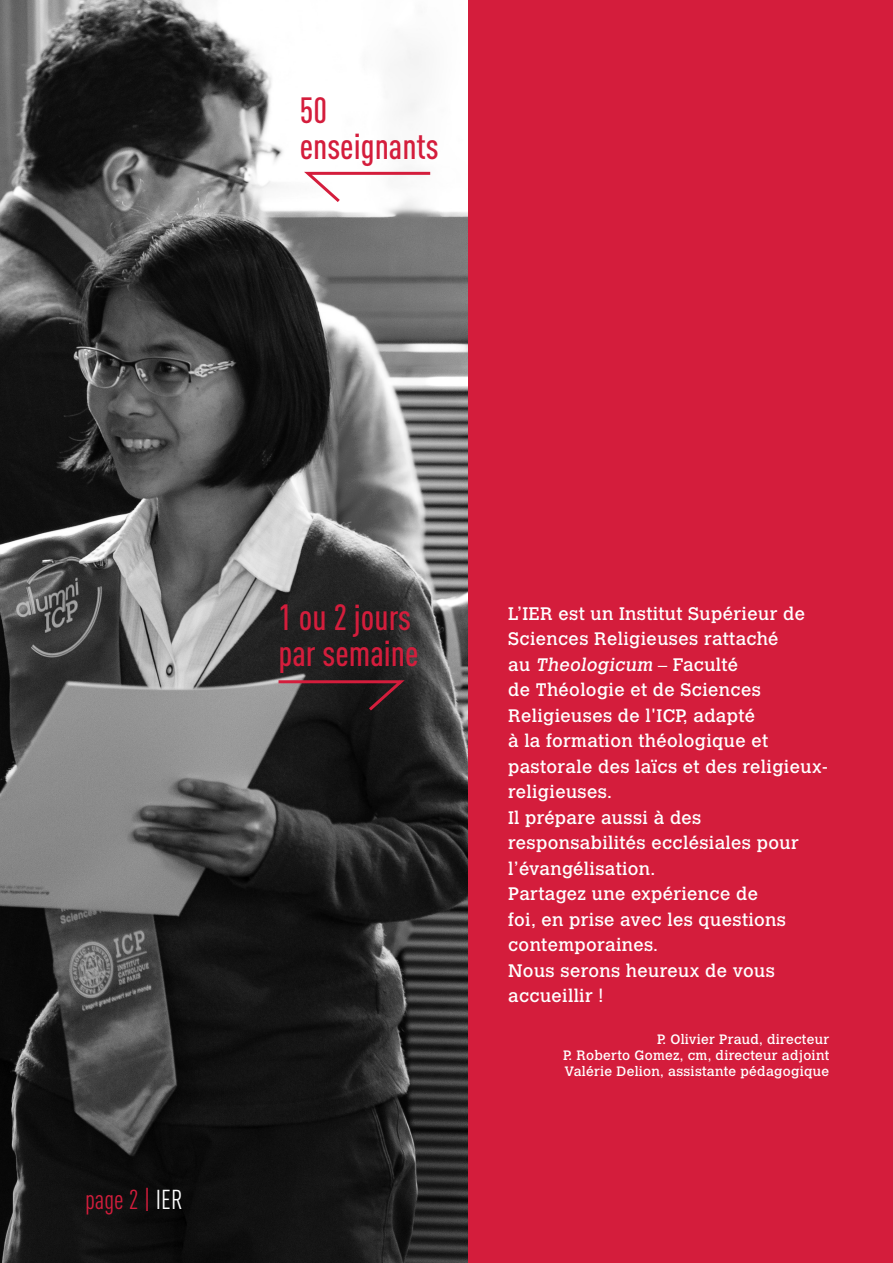
<style>
.page{position:relative;width:893px;height:1263px;background:#fff}
.page>*{position:absolute;margin:0;border:0;box-sizing:border-box;transform-origin:0 0}
.t1{font:500 condensed 36px/36px "DINOT";color:#d41d3c}
.t2{font:condensed 27px "DINOT";color:#d41d3c}
.t3{font:18px/25.5px "Calvert MT Std";letter-spacing:.02em;color:#fff}
.t4{font:13.5px/16.2px "Calvert MT Std";letter-spacing:.02em;color:#fff;text-align:justify}
.s1{color:#fff}
.s2{font-style:italic}
</style>
<div class="page">
<img style="left:0;top:0;width:468px;height:1263px">
<div style="left:468px;top:0;width:425px;height:1263px;background:#d41d3c"></div>
<svg style="left:300px;top:170px;width:133px;height:35px"></svg>
<svg style="left:276px;top:679px;width:133px;height:35px;background:#3e2a2e"></svg>
<h1 class="t1" style="left:300px;top:91px;width:141px">50 enseignants</h1>
<h2 class="t2" style="left:85px;top:1183px;width:99px">page 2 | <span class="s1">IER</span></h2>
<h1 class="t1" style="left:279px;top:599px;width:141px">1 ou 2 jours par semaine</h1>
<p class="t3" style="left:508px;top:601px;width:322px">L’IER est un Institut Supérieur de<br>Sciences Religieuses rattaché<br>a u <span class="s2">Theologicum</span> – Fa c u l t é<br>de Théologie et de Sciences<br>Religieuses de l'ICP, adapté<br>à la formation théologique et pastorale des laïcs et des religieux&shy;religieuses.<br>Il prépare aussi à des responsabilités ecclésiales pour l’évangélisation.<br>Partagez une expérience de<br>foi, en prise avec les questions contemporaines.<br>Nous serons heureux de vous accueillir !</p>
<p class="t4" style="left:563px;top:1031px;width:268px;text-indent:94px">P. Olivier Praud, directeur P. Roberto Gomez, cm, directeur adjoint Valérie Delion, assistante pédagogique</p>
</div>
